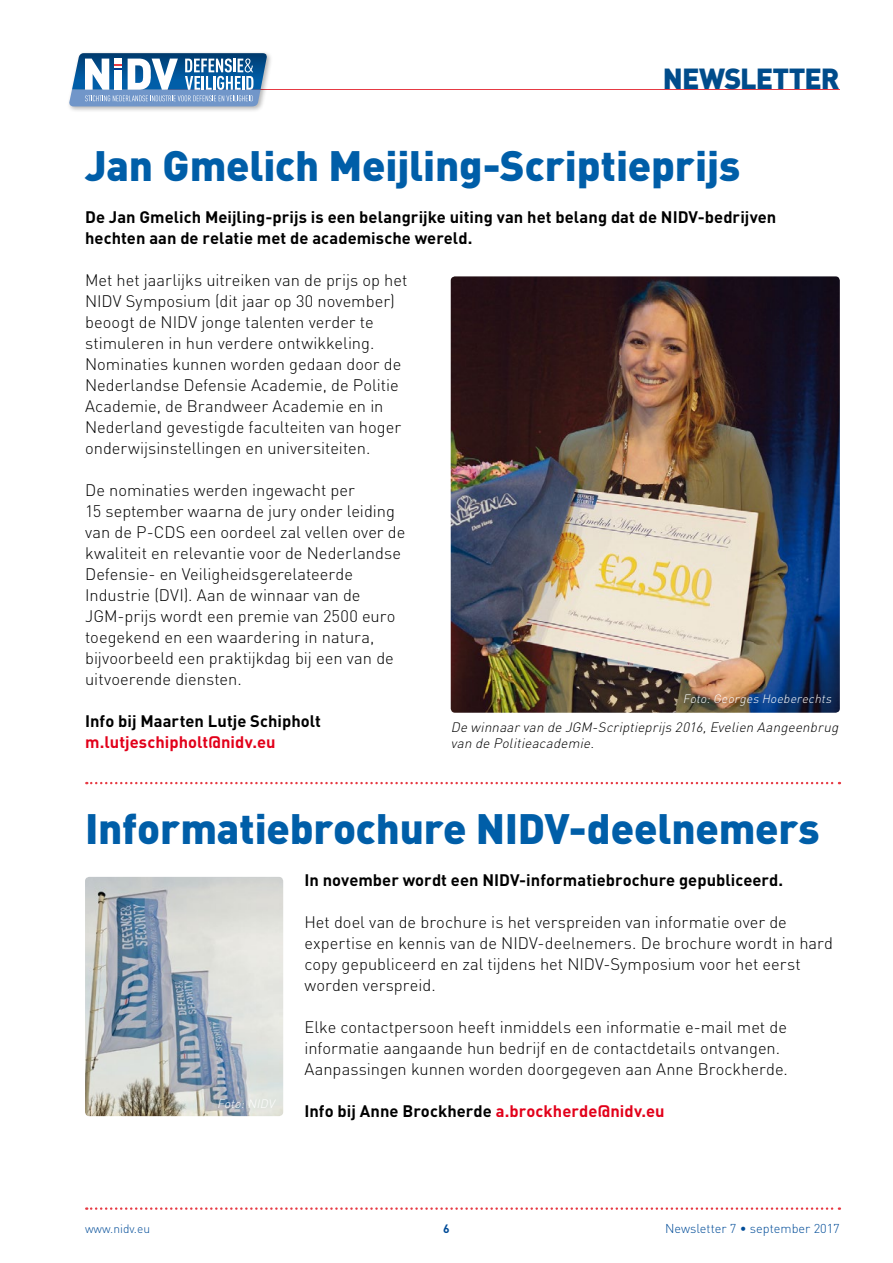
<style>
.page{position:relative;width:893px;height:1263px;background:#fff}
.page>*{position:absolute;margin:0;border:0;box-sizing:border-box;transform-origin:0 0}
.t1{font:900 42px "DIN Pro";letter-spacing:-.005em;color:#005ea8}
.t2{font:900 28.65px "DIN Pro";letter-spacing:-.03em;color:#004c8b}
.t3{font:300 16.5px/21px "DIN Pro";color:#000}
.t4{font:700 16.5px/21px "DIN Pro";letter-spacing:.005em;color:#000}
.t5{font:700 16.5px "DIN Pro";letter-spacing:.005em;color:#e2001a}
.t6{font:italic 300 13.5px/16.5px "DIN Pro";color:#000}
.t7{font:300 12.75px "DIN Pro";color:#004c98}
.t8{font:italic 300 12px "DIN Pro";color:#fff}
.t9{font:300 12px "DIN Pro";color:#004c98}
.t10{font:700 12px "DIN Pro";color:#004c98}
.s1{color:#e2001a}
</style>
<div class="page">
<svg style="left:86px;top:1207px;width:754px;height:3px"></svg>
<hr style="left:165px;top:89px;width:675px;height:1px;background:#e63a44">
<div style="left:67px;top:51px;width:206px;height:62px;background:#000;opacity:.3"></div>
<svg style="left:69px;top:53px;width:199px;height:53px"></svg>
<svg style="left:86px;top:782px;width:754px;height:2px"></svg>
<img style="left:451px;top:276px;width:389px;height:437px">
<img style="left:85px;top:877px;width:198px;height:239px">
<h2 class="t2" style="left:663px;top:59px;width:178px">NEWSLETTER</h2>
<h1 class="t1" style="left:85px;top:137px;width:657px">Jan Gmelich Meijling-Scriptieprijs</h1>
<p class="t4" style="left:85px;top:206px;width:693px">De Jan Gmelich Meijling-prijs is een belangrijke uiting van het belang dat de NIDV-bedrijven hechten aan de relatie met de academische wereld.</p>
<p class="t3" style="left:85px;top:269px;width:324px">Met het jaarlijks uitreiken van de prijs op het NIDV Symposium (dit jaar op 30 november) beoogt de NIDV jonge talenten verder te stimuleren in hun verdere ontwikkeling.<br>Nominaties kunnen worden gedaan door de Nederlandse Defensie Academie, de Politie Academie, de Brandweer Academie en in Nederland gevestigde faculteiten van hoger onderwijsinstellingen en universiteiten.</p>
<p class="t3" style="left:85px;top:479px;width:322px">De nominaties werden ingewacht per<br>15 september waarna de jury onder leiding van de P-CDS een oordeel zal vellen over de kwaliteit en relevantie voor de Nederlandse Defensie- en Veiligheidsgerelateerde Industrie (DVI). Aan de winnaar van de JGM-prijs wordt een premie van 2500 euro toegekend en een waardering in natura, bijvoorbeeld een praktijkdag bij een van de uitvoerende diensten.</p>
<p class="t4" style="left:85px;top:710px;width:237px">Info bij Maarten Lutje Schipholt</p>
<p class="t5" style="left:85px;top:731px;width:192px">m.lutjeschipholt@nidv.eu</p>
<p class="t8" style="left:683px;top:690px;width:153px">Foto:Georges Hoeberechts</p>
<p class="t6" style="left:451px;top:718px;width:392px">De winnaarvan de JGM-Scriptieprijs 2016,Evelien Aangeenbrug van de Politieacademie.</p>
<h1 class="t1" style="left:85px;top:800px;width:736px">Informatiebrochure NIDV-deelnemers</h1>
<p class="t4" style="left:304px;top:869px;width:480px">In november wordt een NIDV-informatiebrochure gepubliceerd.</p>
<p class="t3" style="left:304px;top:911px;width:530px">Het doel van de brochure is het verspreiden van informatie over de expertise en kennis van de NIDV-deelnemers. De brochure wordt in hard copy gepubliceerd en zal tijdens het NIDV-Symposium voor het eerst worden verspreid.</p>
<p class="t3" style="left:304px;top:1016px;width:485px">Elke contactpersoon heeft inmiddels een informatie e-mail met de informatie aangaande hun bedrijf en de contactdetails ontvangen.<br>Aanpassingen kunnen worden doorgegeven aan Anne Brockherde.</p>
<p class="t4" style="left:304px;top:1100px;width:362px">Info bij Anne Brockherde <span class="s1">a.brockherde@nidv.eu</span></p>
<p class="t8" style="left:217px;top:1095px;width:62px">Foto:NIDV</p>
<p class="t9" style="left:85px;top:1220px;width:67px">www.nidv.eu</p>
<p class="t10" style="left:443px;top:1220px;width:8px">6</p>
<p class="t7" style="left:665px;top:1219px;width:176px">Newsletter 7 • september 2017</p>
</div>
